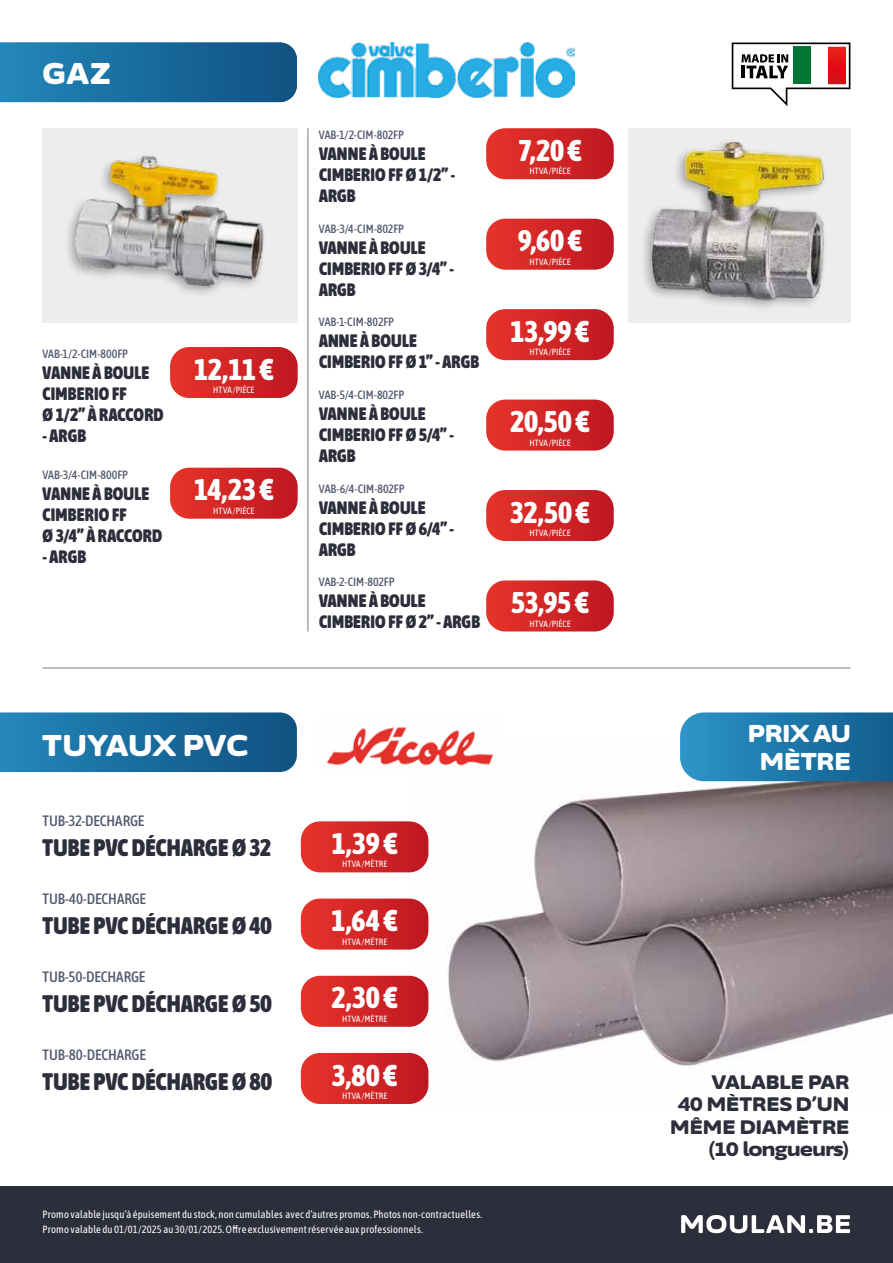
<style>
.page{position:relative;width:893px;height:1263px;background:#fff}
.page>*{position:absolute;margin:0;border:0;box-sizing:border-box;transform-origin:0 0}
.t1{font:800 30px "Asap Condensed";letter-spacing:-.01em;color:#fff}
.t2{font:900 30px "Asap Expanded";letter-spacing:.015em;color:#fff}
.t3{font:900 24.3px/28.2px "Asap Expanded";color:#fff;text-align:center}
.t4{font:900 24px "Asap Condensed";letter-spacing:.01em;color:#2d2e3b}
.t5{font:900 19.5px/22.5px "Asap Expanded";color:#2d2e3b;text-align:right}
.t6{font:900 18px/21px "Asap Condensed";letter-spacing:.015em;color:#2d2e3b}
.t7{font:500 15px "Asap Condensed";letter-spacing:-.005em;color:#54586f}
.t8{font:500 12px "Asap Condensed";color:#54586f}
.t9{font:10.5px/15px "Asap Condensed";letter-spacing:.02em;color:#fff}
.t10{font:9px "Asap Condensed";letter-spacing:.01em;color:#fff}
</style>
<div class="page">
<div style="left:0;top:1186px;width:893px;height:77px;background:#2d2e3b"></div>
<img style="left:408px;top:781px;width:485px;height:307px">
<img style="left:319px;top:43px;width:255px;height:54px">
<img style="left:326px;top:727px;width:168px;height:39px">
<svg style="left:732px;top:43px;width:118px;height:63px"></svg>
<div style="left:43px;top:128px;width:255px;height:195px;background:#ededed"></div>
<img style="left:70px;top:156px;width:194px;height:138px">
<div style="left:628px;top:128px;width:222px;height:195px;background:#ededed"></div>
<img style="left:644px;top:142px;width:181px;height:166px">
<svg style="left:170px;top:347px;width:128px;height:51px;background:#d43031"></svg>
<svg style="left:486px;top:128px;width:128px;height:51px;background:#d43131"></svg>
<svg style="left:486px;top:219px;width:128px;height:51px;background:#d43132"></svg>
<svg style="left:486px;top:309px;width:128px;height:51px;background:#d43131"></svg>
<svg style="left:486px;top:400px;width:128px;height:51px;background:#d43132"></svg>
<svg style="left:486px;top:490px;width:128px;height:51px;background:#d43031"></svg>
<svg style="left:301px;top:821px;width:127px;height:51px;background:#d43031"></svg>
<svg style="left:301px;top:898px;width:127px;height:51px;background:#d43131"></svg>
<svg style="left:301px;top:976px;width:127px;height:51px;background:#d43030"></svg>
<svg style="left:301px;top:1053px;width:127px;height:51px;background:#d42f2f"></svg>
<svg style="left:486px;top:580px;width:128px;height:51px;background:#d43232"></svg>
<svg style="left:170px;top:468px;width:128px;height:51px;background:#d43132"></svg>
<hr style="left:43px;top:668px;width:807px;height:1px;background:#797979">
<hr style="left:308px;top:128px;width:1px;height:503px;background:#797979">
<svg style="left:0;top:43px;width:297px;height:59px;background:#1a6c9d"></svg>
<svg style="left:0;top:712px;width:297px;height:60px;background:#1c6d9e"></svg>
<svg style="left:680px;top:712px;width:213px;height:69px;background:#247bac"></svg>
<svg style="left:681px;top:1215px;width:169px;height:18px"></svg>
<h1 class="t2" style="left:42px;top:52px;width:70px">GAZ</h1>
<p class="t8" style="left:43px;top:346px;width:87px">VAB-1/2-CIM-800FP</p>
<p class="t6" style="left:43px;top:361px;width:123px">VANNE À BOULE<br>CIMBERIO FF<br>Ø 1/2’’ À RACCORD</p>
<p class="t6" style="left:43px;top:424px;width:45px">- ARGB</p>
<p class="t8" style="left:43px;top:466px;width:87px">VAB-3/4-CIM-800FP</p>
<p class="t6" style="left:43px;top:482px;width:121px">VANNE À BOULE<br>CIMBERIO FF<br>Ø 3/4’’ À RACCORD</p>
<p class="t6" style="left:43px;top:545px;width:45px">- ARGB</p>
<h1 class="t1" style="left:194px;top:347px;width:81px">12,11 €</h1>
<p class="t10" style="left:213px;top:384px;width:43px">HTVA /PIÈCE</p>
<h1 class="t1" style="left:194px;top:468px;width:81px">14,23 €</h1>
<p class="t10" style="left:213px;top:504px;width:43px">HTVA /PIÈCE</p>
<p class="t8" style="left:319px;top:127px;width:87px">VAB-1/2-CIM-802FP</p>
<p class="t6" style="left:319px;top:142px;width:138px">VANNE À BOULE<br>CIMBERIO FF Ø 1/2’’ -<br>ARGB</p>
<p class="t8" style="left:319px;top:220px;width:87px">VAB-3/4-CIM-802FP</p>
<p class="t6" style="left:319px;top:236px;width:136px">VANNE À BOULE<br>CIMBERIO FF Ø 3/4’’ -<br>ARGB</p>
<p class="t8" style="left:319px;top:314px;width:77px">VAB-1-CIM-802FP</p>
<p class="t6" style="left:319px;top:329px;width:161px">ANNE À BOULE<br>CIMBERIO FF Ø 1’’ - ARGB</p>
<p class="t8" style="left:319px;top:386px;width:87px">VAB-5/4-CIM-802FP</p>
<p class="t6" style="left:319px;top:402px;width:136px">VANNE À BOULE<br>CIMBERIO FF Ø 5/4’’ -<br>ARGB</p>
<p class="t8" style="left:319px;top:480px;width:87px">VAB-6/4-CIM-802FP</p>
<p class="t6" style="left:319px;top:495px;width:137px">VANNE À BOULE<br>CIMBERIO FF Ø 6/4’’ -<br>ARGB</p>
<p class="t8" style="left:319px;top:573px;width:77px">VAB-2-CIM-802FP</p>
<p class="t6" style="left:319px;top:589px;width:162px">VANNE À BOULE<br>CIMBERIO FF Ø 2’’ - ARGB</p>
<h1 class="t1" style="left:518px;top:129px;width:65px">7,20 €</h1>
<p class="t10" style="left:529px;top:165px;width:43px">HTVA /PIÈCE</p>
<h1 class="t1" style="left:518px;top:219px;width:66px">9,60 €</h1>
<p class="t10" style="left:529px;top:255px;width:43px">HTVA /PIÈCE</p>
<h1 class="t1" style="left:511px;top:310px;width:80px">13,99 €</h1>
<p class="t10" style="left:529px;top:346px;width:43px">HTVA /PIÈCE</p>
<h1 class="t1" style="left:510px;top:400px;width:81px">20,50 €</h1>
<p class="t10" style="left:529px;top:436px;width:43px">HTVA /PIÈCE</p>
<h1 class="t1" style="left:510px;top:490px;width:81px">32,50 €</h1>
<p class="t10" style="left:529px;top:527px;width:43px">HTVA /PIÈCE</p>
<h1 class="t1" style="left:511px;top:581px;width:79px">53,95 €</h1>
<p class="t10" style="left:529px;top:617px;width:43px">HTVA /PIÈCE</p>
<h1 class="t2" style="left:42px;top:724px;width:208px">TUYAUX PVC</h1>
<h2 class="t3" style="left:748px;top:717px;width:105px">PRIX AU<br>MÈTRE</h2>
<p class="t7" style="left:43px;top:811px;width:103px">TUB-32-DECHARGE</p>
<h3 class="t4" style="left:43px;top:830px;width:230px">TUBE PVC DÉCHARGE Ø 32</h3>
<p class="t7" style="left:43px;top:888px;width:105px">TUB-40-DECHARGE</p>
<h3 class="t4" style="left:43px;top:908px;width:231px">TUBE PVC DÉCHARGE Ø 40</h3>
<p class="t7" style="left:43px;top:966px;width:104px">TUB-50-DECHARGE</p>
<h3 class="t4" style="left:43px;top:986px;width:231px">TUBE PVC DÉCHARGE Ø 50</h3>
<p class="t7" style="left:43px;top:1044px;width:105px">TUB-80-DECHARGE</p>
<h3 class="t4" style="left:43px;top:1064px;width:231px">TUBE PVC DÉCHARGE Ø 80</h3>
<h1 class="t1" style="left:332px;top:822px;width:67px">1,39 €</h1>
<p class="t10" style="left:342px;top:858px;width:47px">HTVA /MÈTRE</p>
<h1 class="t1" style="left:331px;top:899px;width:68px">1,64 €</h1>
<p class="t10" style="left:342px;top:935px;width:47px">HTVA /MÈTRE</p>
<h1 class="t1" style="left:332px;top:976px;width:67px">2,30 €</h1>
<p class="t10" style="left:342px;top:1012px;width:47px">HTVA /MÈTRE</p>
<h1 class="t1" style="left:332px;top:1053px;width:67px">3,80 €</h1>
<p class="t10" style="left:342px;top:1090px;width:47px">HTVA /MÈTRE</p>
<p class="t9" style="left:43px;top:1206px;width:441px">Promo valable jusqu’à épuisement du stock, non cumulables avec d’autres promos. Photos non-contractuelles.<br>Promo valable du 01/01/2025 au 30/01/2025. Offre exclusivement réservée aux professionnels.</p>
<p class="t5" style="left:670px;top:1069px;width:181px">VALABLE PAR<br>40 MÈTRES D’UN<br>MÊME DIAMÈTRE (10 longueurs)</p>
</div>
